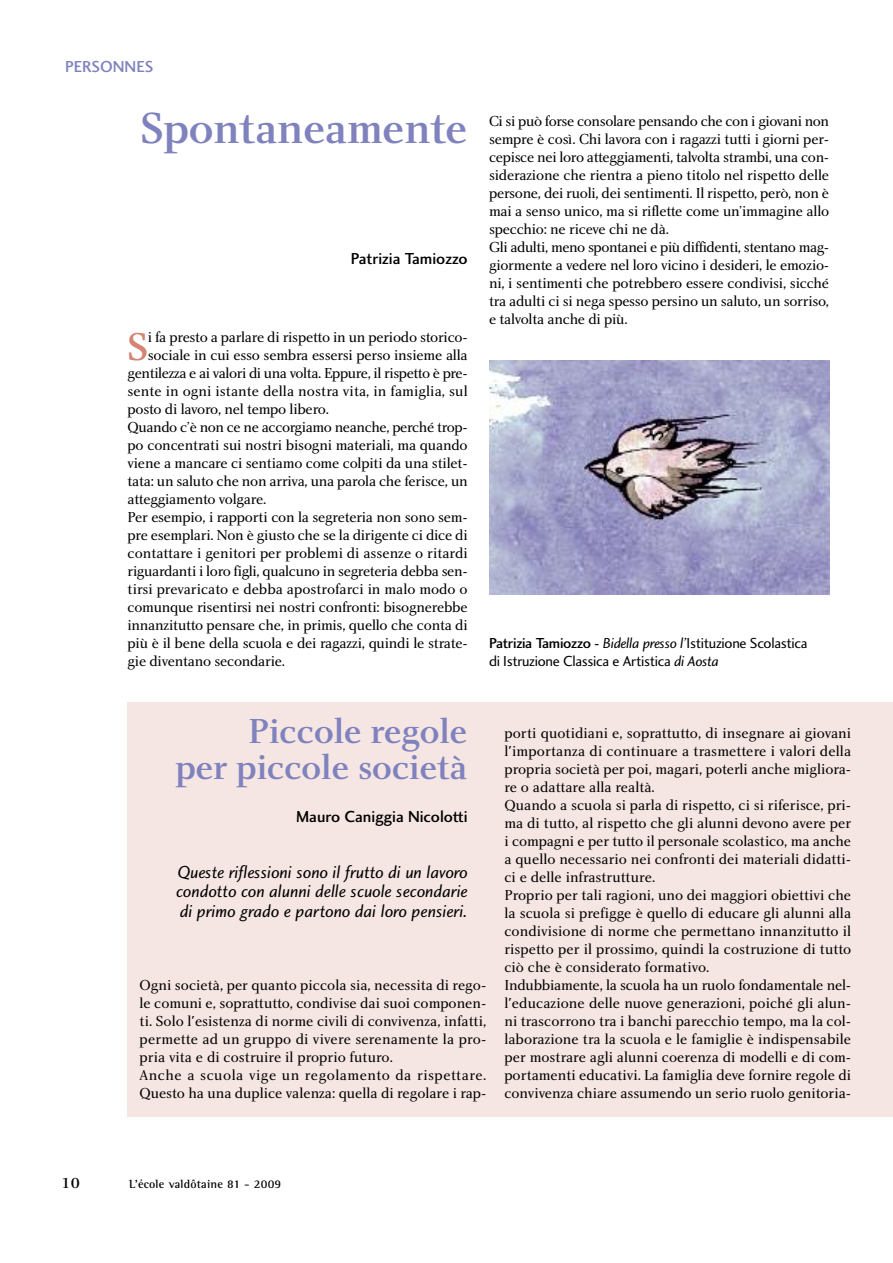
<style>
.page{position:relative;width:893px;height:1263px;background:#fff}
.page>*{position:absolute;margin:0;border:0;box-sizing:border-box;transform-origin:0 0}
.t1{font:45px "Charlotte Medium Plain";letter-spacing:-.02em;color:#7f82bd}
.t2{font:40.05px "Charlotte Medium Plain";color:#d48474}
.t3{font:36px/36px "Charlotte Medium Plain";letter-spacing:-.02em;color:#7f82bd;text-align:right}
.t4{font:18px/19.5px "Charlotte Sans Book Italic Plain";color:#000;text-align:justify}
.t5{font:16.5px "Charlotte Sans Medium Plain";color:#000}
.t6{font:16.5px "Charlotte Sans Medium Plain";color:#7f82bd}
.t7{font:15px/18px "Charlotte Book Plain";letter-spacing:-.015em;color:#000}
.t8{font:15px/18px "Charlotte Sans Book Plain";letter-spacing:-.02em;color:#000}
.t9{font:15px "Charlotte Book Plain";letter-spacing:.005em;color:#000}
.t10{font:15px "Charlotte Medium Plain";color:#000}
.t11{font:700 12px "Rotis Semi Serif";letter-spacing:.015em;color:#000}
.s1{font-family:"Charlotte Sans Medium Plain"}
.s2{font-family:"Charlotte Sans Book Italic Plain"}
</style>
<div class="page">
<div style="left:128px;top:702px;width:765px;height:414px;background:#f6e6e3"></div>
<img style="left:489px;top:360px;width:340px;height:234px">
<p class="t6" style="left:65px;top:60px;width:90px">PERSONNES</p>
<h1 class="t1" style="left:141px;top:111px;width:329px">Spontaneamente</h1>
<p class="t5" style="left:351px;top:252px;width:119px">Patrizia Tamiozzo</p>
<h2 class="t2" style="left:128px;top:332px;width:23px">S</h2>
<p class="t7" style="left:148px;top:329px;width:321px">i fa presto a parlare di rispetto in un periodo storico-</p>
<p class="t7" style="left:148px;top:347px;width:321px">sociale in cui esso sembra essersi perso insieme alla</p>
<p class="t7" style="left:128px;top:365px;width:342px">gentilezza e ai valori di una volta. Eppure, il rispetto è pre-</p>
<p class="t9" style="left:128px;top:385px;width:342px">sente in ogni istante della nostra vita, in famiglia, sul</p>
<p class="t7" style="left:128px;top:401px;width:203px">posto di lavoro, nel tempo libero.</p>
<p class="t7" style="left:128px;top:419px;width:342px">Quando c’è non ce ne accorgiamo neanche, perché trop-</p>
<p class="t7" style="left:128px;top:437px;width:342px">po concentrati sui nostri bisogni materiali, ma quando</p>
<p class="t7" style="left:128px;top:455px;width:342px">viene a mancare ci sentiamo come colpiti da una stilet-</p>
<p class="t7" style="left:128px;top:473px;width:342px">tata: un saluto che non arriva, una parola che ferisce, un</p>
<p class="t7" style="left:128px;top:491px;width:140px">atteggiamento volgare.</p>
<p class="t7" style="left:128px;top:509px;width:342px">Per esempio, i rapporti con la segreteria non sono sem-</p>
<p class="t7" style="left:128px;top:527px;width:342px">pre esemplari. Non è giusto che se la dirigente ci dice di</p>
<p class="t7" style="left:128px;top:545px;width:342px">contattare i genitori per problemi di assenze o ritardi</p>
<p class="t7" style="left:128px;top:563px;width:342px">riguardanti i loro figli, qualcuno in segreteria debba sen-</p>
<p class="t7" style="left:128px;top:581px;width:342px">tirsi prevaricato e debba apostrofarci in malo modo o</p>
<p class="t7" style="left:128px;top:599px;width:342px">comunque risentirsi nei nostri confronti: bisognerebbe</p>
<p class="t7" style="left:128px;top:617px;width:342px">innanzitutto pensare che, in primis, quello che conta di</p>
<p class="t7" style="left:128px;top:635px;width:342px">più è il bene della scuola e dei ragazzi, quindi le strate-</p>
<p class="t7" style="left:128px;top:653px;width:159px">gie diventano secondarie.</p>
<p class="t7" style="left:489px;top:113px;width:342px">Ci si può forse consolare pensando che con i giovani non sempre è così. Chi lavora con i ragazzi tutti i giorni per&shy;cepisce nei loro atteggiamenti, talvolta strambi, una con&shy;siderazione che rientra a pieno titolo nel rispetto delle persone, dei ruoli, dei sentimenti. Il rispetto, però, non è mai a senso unico, ma si riflette come un’immagine allo specchio: ne riceve chi ne dà.<br>Gli adulti, meno spontanei e più diffidenti, stentano mag&shy;giormente a vedere nel loro vicino i desideri, le emozio&shy;ni, i sentimenti che potrebbero essere condivisi, sicché tra adulti ci si nega spesso persino un saluto, un sorriso, e talvolta anche di più.</p>
<p class="t8" style="left:489px;top:635px;width:320px"><span class="s1">Patrizia Tamiozzo -</span> <span class="s2">Bidella presso l’</span>Istituzione Scolastica di Istruzione Classica e Artistica <span class="s2">di Aosta</span></p>
<p class="t10" style="left:62px;top:1177px;width:20px">10</p>
<h3 class="t3" style="left:175px;top:716px;width:294px">Piccole regole<br>per piccole società</h3>
<p class="t5" style="left:296px;top:810px;width:173px">Mauro Caniggia Nicolotti</p>
<p class="t4" style="left:176px;top:863px;width:293px">Queste riflessioni sono il frutto di un lavoro condotto con alunni delle scuole secondarie di primo grado e partono dai loro pensieri.</p>
<p class="t7" style="left:140px;top:977px;width:348px">Ogni società, per quanto piccola sia, necessita di rego&shy;le comuni e, soprattutto, condivise dai suoi componen&shy;ti. Solo l'esistenza di norme civili di convivenza, infatti, permette ad un gruppo di vivere serenamente la pro&shy;pria vita e di costruire il proprio futuro.<br>Anche a scuola vige un regolamento da rispettare.<br>Questo ha una duplice valenza: quella di regolare i rap-</p>
<p class="t7" style="left:504px;top:725px;width:348px">porti quotidiani e, soprattutto, di insegnare ai giovani l'importanza di continuare a trasmettere i valori della propria società per poi, magari, poterli anche migliora&shy;re o adattare alla realtà.<br>Quando a scuola si parla di rispetto, ci si riferisce, pri&shy;ma di tutto, al rispetto che gli alunni devono avere per i compagni e per tutto il personale scolastico, ma anche a quello necessario nei confronti dei materiali didatti&shy;ci e delle infrastrutture.<br>Proprio per tali ragioni, uno dei maggiori obiettivi che la scuola si prefigge è quello di educare gli alunni alla condivisione di norme che permettano innanzitutto il rispetto per il prossimo, quindi la costruzione di tutto ciò che è considerato formativo.<br>Indubbiamente, la scuola ha un ruolo fondamentale nel&shy;l'educazione delle nuove generazioni, poiché gli alun&shy;ni trascorrono tra i banchi parecchio tempo, ma la col&shy;laborazione tra la scuola e le famiglie è indispensabile per mostrare agli alunni coerenza di modelli e di com&shy;portamenti educativi. La famiglia deve fornire regole di convivenza chiare assumendo un serio ruolo genitoria-</p>
<p class="t11" style="left:129px;top:1180px;width:154px">L’école valdôtaine 81 - 2009</p>
</div>
